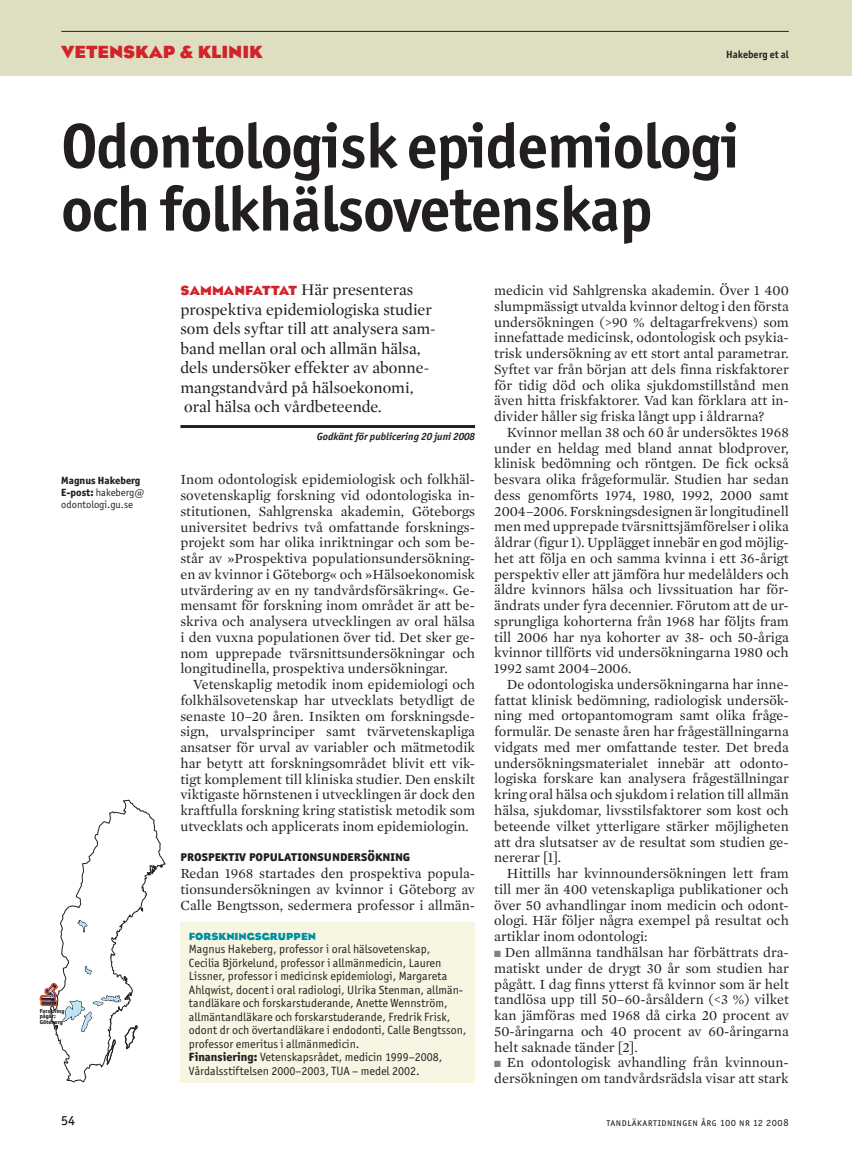
<style>
.page{position:relative;width:852px;height:1157px;background:#fff}
.page>*{position:absolute;margin:0;border:0;box-sizing:border-box;transform-origin:0 0}
.t1{font:700 63px/63px "Officina Sans ITC Std";letter-spacing:-.015em;color:#231f20}
.t2{font:700 18px "Eagle TLTOT";color:#d1232a}
.t3{font:16.5px/19.5px "Mercury TLT Display OT";color:#231f20}
.t4{font:14.25px/15.8px "Mercury TLT Text OT";color:#231f20}
.t5{font:500 13.5px "Officina Sans ITC Std";color:#231f20}
.t6{font:12px/13.5px "Officina Sans ITC Std";color:#231f20}
.t7{font:10.5px/12px "Officina Sans ITC Std";color:#231f20}
.t8{font:10.5px "Officina Sans ITC Std";letter-spacing:.04em;color:#231f20}
.t9{font:italic 700 10.5px "Officina Sans ITC Std";color:#231f20}
.t10{font:700 10.5px "Eagle TLTOT";color:#008f9e}
.t11{font:700 10.5px "Officina Sans ITC Std";color:#231f20}
.t12{font:800 5.85px/5.8px "Officina Sans ITC Std";color:#231f20}
.s1{font-weight:800}
.s2{font-family:"Eagle TLTOT";font-weight:700;font-size:13.5px;color:#d1232a}
.s3{font-family:"Officina Sans ITC Std";font-weight:800}
.s4{color:#808285}
</style>
<div class="page">
<div style="left:0;top:0;width:852px;height:75px;background:#dedfc0"></div>
<hr style="left:61px;top:31px;width:727px;height:1px;background:#231f20">
<hr style="left:180px;top:425px;width:295px;height:3px;background:#231f20">
<div style="left:180px;top:922px;width:295px;height:161px;background:#f7f6e3"></div>
<svg style="left:39px;top:800px;width:126px;height:282px"></svg>
<p class="t2" style="left:61px;top:42px;width:203px">VETENSKAP &amp; KLINIK</p>
<p class="t11" style="left:726px;top:48px;width:64px">Hakeberg et al</p>
<p class="t1" style="left:61px;top:114px;width:680px">Odontologisk epidemiologi och folkhälsovetenskap</p>
<p class="t7" style="left:61px;top:474px;width:84px"><span class="s1">Magnus Hakeberg e-post:</span> hakeberg@ odontologi.gu.se</p>
<p class="t12" style="left:40px;top:1007px;width:26px">Forskning pågår:<br>Göteborg</p>
<p class="t3" style="left:180px;top:280px;width:257px"><span class="s2">SAMMANFATTAT</span> Här presenteras prospektiva epidemiologiska studier som dels syftar till att analysera sam&shy;band mellan oral och allmän hälsa, dels undersöker effekter av abonne&shy;mangstandvård på hälsoekonomi, oral hälsa och vårdbeteende.</p>
<p class="t9" style="left:317px;top:430px;width:160px">Godkänt för publicering 20 juni 2008</p>
<p class="t4" style="left:180px;top:472px;width:296px">Inom odontologisk epidemiologisk och folkhäl-</p>
<p class="t4" style="left:180px;top:487px;width:296px">sovetenskaplig forskning vid odontologiska in-</p>
<p class="t4" style="left:180px;top:503px;width:296px">stitutionen, Sahlgrenska akademin, Göteborgs</p>
<p class="t4" style="left:180px;top:519px;width:296px">universitet bedrivs två omfattande forsknings-</p>
<p class="t4" style="left:180px;top:535px;width:296px">projekt som har olika inriktningar och som be-</p>
<p class="t4" style="left:180px;top:550px;width:296px">står av »Prospektiva populationsundersökning-</p>
<p class="t4" style="left:180px;top:566px;width:296px">en av kvinnor i Göteborg« och »Hälsoekonomisk</p>
<p class="t4" style="left:180px;top:582px;width:296px">utvärdering av en ny tandvårdsförsäkring«. Ge-</p>
<p class="t4" style="left:180px;top:598px;width:296px">mensamt för forskning inom området är att be-</p>
<p class="t4" style="left:180px;top:613px;width:296px">skriva och analysera utvecklingen av oral hälsa</p>
<p class="t4" style="left:180px;top:629px;width:296px">i den vuxna populationen över tid. Det sker ge-</p>
<p class="t4" style="left:180px;top:645px;width:296px">nom upprepade tvärsnittsundersökningar och</p>
<p class="t4" style="left:180px;top:661px;width:269px">longitudinella, prospektiva undersökningar.</p>
<p class="t4" style="left:193px;top:676px;width:283px">Vetenskaplig metodik inom epidemiologi och</p>
<p class="t4" style="left:180px;top:692px;width:296px">folkhälsovetenskap har utvecklats betydligt de</p>
<p class="t4" style="left:180px;top:708px;width:296px">senaste 10–20 åren. Insikten om forskningsde-</p>
<p class="t4" style="left:180px;top:723px;width:296px">sign, urvalsprinciper samt tvärvetenskapliga</p>
<p class="t4" style="left:180px;top:739px;width:296px">ansatser för urval av variabler och mätmetodik</p>
<p class="t4" style="left:180px;top:755px;width:296px">har betytt att forskningsområdet blivit ett vik-</p>
<p class="t4" style="left:180px;top:771px;width:296px">tigt komplement till kliniska studier. Den enskilt</p>
<p class="t4" style="left:180px;top:786px;width:296px">viktigaste hörnstenen i utvecklingen är dock den</p>
<p class="t4" style="left:180px;top:802px;width:296px">kraftfulla forskning kring statistisk metodik som</p>
<p class="t4" style="left:180px;top:818px;width:290px">utvecklats och applicerats inom epidemiologin.</p>
<p class="t4" style="left:180px;top:847px;width:296px;line-height:17.2px"><span class="s3">PROSPEKTIV POPULATIONSUNDERSÖKNING<br></span>Redan 1968 startades den prospektiva popula-</p>
<p class="t4" style="left:180px;top:881px;width:296px">tionsundersökningen av kvinnor i Göteborg av<br>Calle Bengtsson, sedermera professor i allmän-</p>
<p class="t10" style="left:189px;top:930px;width:128px">FORSKNINGSGRUPPEN</p>
<p class="t6" style="left:189px;top:942px;width:279px">Magnus Hakeberg, professor i oral hälsovetenskap,<br>Cecilia Björkelund, professor i allmänmedicin, Lauren Lissner, professor i medicinsk epidemiologi, Margareta Ahlqwist, docent i oral radiologi, Ulrika Stenman, allmän&shy;tandläkare och forskarstuderande, Anette Wennström, allmäntandläkare och forskarstuderande, Fredrik Frisk, odont dr och övertandläkare i endodonti, Calle Bengtsson, professor emeritus i allmänmedicin.<br><span class="s1">finansiering:</span> Vetenskapsrådet, medicin 1999–2008, Vårdalsstiftelsen 2000–2003, TUA – medel 2002.</p>
<p class="t4" style="left:494px;top:282px;width:296px">medicin vid Sahlgrenska akademin. Över 1 400</p>
<p class="t4" style="left:494px;top:298px;width:296px">slumpmässigt utvalda kvinnor deltog i den första</p>
<p class="t4" style="left:494px;top:314px;width:296px">undersökningen (&gt;90 % deltagarfrekvens) som</p>
<p class="t4" style="left:494px;top:330px;width:296px">innefattade medicinsk, odontologisk och psykia-</p>
<p class="t4" style="left:494px;top:345px;width:296px">trisk undersökning av ett stort antal parametrar.</p>
<p class="t4" style="left:494px;top:361px;width:296px">Syftet var från början att dels finna riskfaktorer</p>
<p class="t4" style="left:494px;top:377px;width:296px">för tidig död och olika sjukdomstillstånd men</p>
<p class="t4" style="left:494px;top:393px;width:296px">även hitta friskfaktorer. Vad kan förklara att in-</p>
<p class="t4" style="left:494px;top:408px;width:272px">divider håller sig friska långt upp i åldrarna?</p>
<p class="t4" style="left:507px;top:424px;width:283px">Kvinnor mellan 38 och 60 år undersöktes 1968</p>
<p class="t4" style="left:494px;top:440px;width:296px">under en heldag med bland annat blodprover,</p>
<p class="t4" style="left:494px;top:456px;width:296px">klinisk bedömning och röntgen. De fick också</p>
<p class="t4" style="left:494px;top:471px;width:296px">besvara olika frågeformulär. Studien har sedan</p>
<p class="t4" style="left:494px;top:487px;width:296px">dess genomförts 1974, 1980, 1992, 2000 samt</p>
<p class="t4" style="left:494px;top:503px;width:296px">2004–2006. Forskningsdesignen är longitudinell</p>
<p class="t4" style="left:494px;top:519px;width:296px">men med upprepade tvärsnittsjämförelser i olika</p>
<p class="t4" style="left:494px;top:534px;width:296px">åldrar (figur 1). Upplägget innebär en god möjlig-</p>
<p class="t4" style="left:494px;top:550px;width:296px">het att följa en och samma kvinna i ett 36-årigt</p>
<p class="t4" style="left:494px;top:566px;width:296px">perspektiv eller att jämföra hur medelålders och</p>
<p class="t4" style="left:494px;top:582px;width:296px">äldre kvinnors hälsa och livssituation har för-</p>
<p class="t4" style="left:494px;top:597px;width:296px">ändrats under fyra decennier. Förutom att de ur-</p>
<p class="t4" style="left:494px;top:613px;width:296px">sprungliga kohorterna från 1968 har följts fram</p>
<p class="t4" style="left:494px;top:629px;width:296px">till 2006 har nya kohorter av 38- och 50-åriga</p>
<p class="t4" style="left:494px;top:645px;width:296px">kvinnor tillförts vid undersökningarna 1980 och</p>
<p class="t4" style="left:494px;top:660px;width:139px">1992 samt 2004–2006.</p>
<p class="t4" style="left:507px;top:676px;width:283px">De odontologiska undersökningarna har inne-</p>
<p class="t4" style="left:494px;top:692px;width:296px">fattat klinisk bedömning, radiologisk undersök-</p>
<p class="t4" style="left:494px;top:708px;width:296px">ning med ortopantomogram samt olika fråge-</p>
<p class="t4" style="left:494px;top:723px;width:296px">formulär. De senaste åren har frågeställningarna</p>
<p class="t4" style="left:494px;top:739px;width:296px">vidgats med mer omfattande tester. Det breda</p>
<p class="t4" style="left:494px;top:755px;width:296px">undersökningsmaterialet innebär att odonto-</p>
<p class="t4" style="left:494px;top:771px;width:296px">logiska forskare kan analysera frågeställningar</p>
<p class="t4" style="left:494px;top:786px;width:296px">kring oral hälsa och sjukdom i relation till allmän</p>
<p class="t4" style="left:494px;top:802px;width:296px">hälsa, sjukdomar, livsstilsfaktorer som kost och</p>
<p class="t4" style="left:494px;top:818px;width:296px">beteende vilket ytterligare stärker möjligheten</p>
<p class="t4" style="left:494px;top:834px;width:296px">att dra slutsatser av de resultat som studien ge-</p>
<p class="t4" style="left:494px;top:849px;width:68px">nererar [1].</p>
<p class="t4" style="left:507px;top:865px;width:283px">Hittills har kvinnoundersökningen lett fram</p>
<p class="t4" style="left:494px;top:881px;width:296px">till mer än 400 vetenskapliga publikationer och</p>
<p class="t4" style="left:494px;top:897px;width:296px">över 50 avhandlingar inom medicin och odont-</p>
<p class="t4" style="left:494px;top:912px;width:296px">ologi. Här följer några exempel på resultat och</p>
<p class="t4" style="left:494px;top:928px;width:155px">artiklar inom odontologi:</p>
<p class="t4" style="left:494px;top:944px;width:296px;text-align:justify"><span class="s4">■</span> Den allmänna tandhälsan har förbättrats dra&shy;matiskt under de drygt 30 år som studien har pågått. I dag finns ytterst få kvinnor som är helt tandlösa upp till 50–60-årsåldern (&lt;3 %) vilket kan jämföras med 1968 då cirka 20 procent av 50-åringarna och 40 procent av 60-åringarna helt saknade tänder [2].</p>
<p class="t4" style="left:494px;top:1054px;width:296px"><span class="s4">■</span> En odontologisk avhandling från kvinnoun&shy;dersökningen om tandvårdsrädsla visar att stark</p>
<p class="t5" style="left:61px;top:1112px;width:15px">54</p>
<p class="t8" style="left:606px;top:1115px;width:184px">tandläkartidningen årg 100 nr 12 2008</p>
</div>
